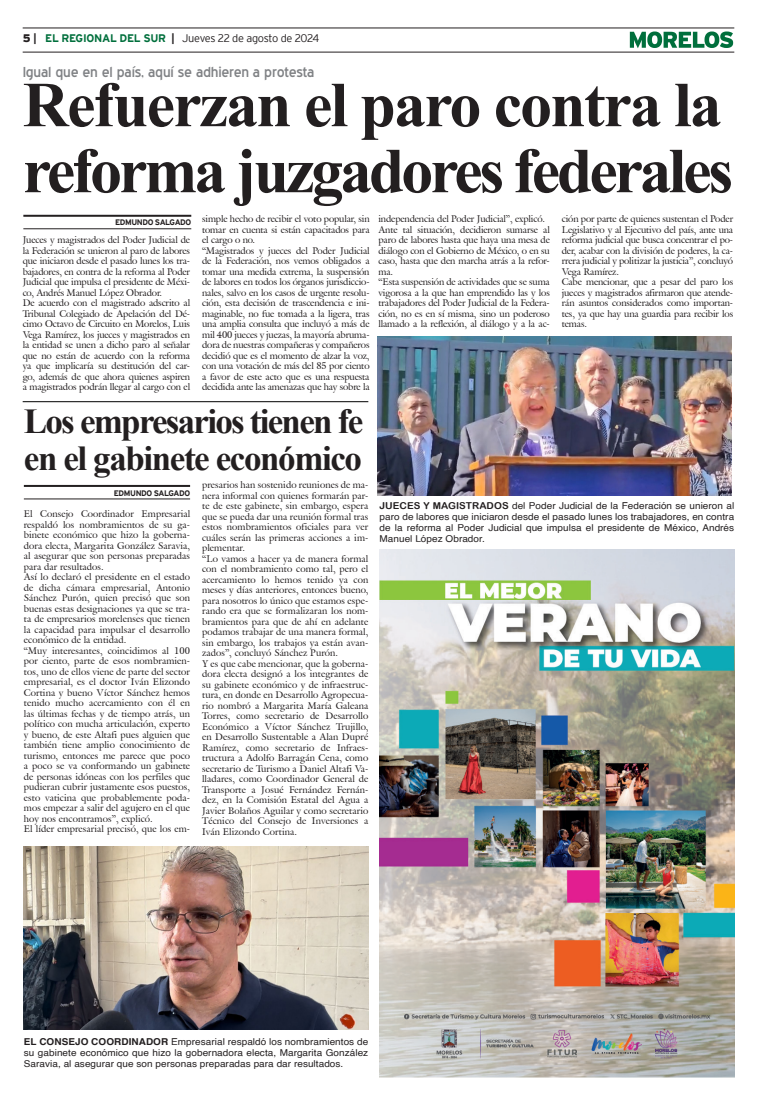
<style>
.page{position:relative;width:757px;height:1106px;background:#fff}
.page>*{position:absolute;margin:0;border:0;box-sizing:border-box;transform-origin:0 0}
.Cabeza_01{font:700 64px "Times New Roman";letter-spacing:-.05em;color:#231f20}
.Cabeza_01-2{font:700 64px "Times New Roman";letter-spacing:-.03em;color:#231f20}
.Cabeza_03{font:700 35px "Times New Roman";letter-spacing:-.05em;color:#231f20}
.Balazo_01{font:14px "Blue Highway";letter-spacing:-.015em;color:#808285;scale:1.05 1}
.t1{font:300 11px "Interstate";letter-spacing:-.035em;color:#231f20}
.t2{font:9.5px/10.5px "Galliard IT Cby BT";letter-spacing:-.01em;color:#231f20;text-align:justify}
.Pie_de_foto{font:9.5px/11px "Helvetica";letter-spacing:.005em;color:#231f20;text-align:justify;scale:1.05 1}
.t3{font:9.5px "Galliard IT Cby BT";letter-spacing:.01em;color:#231f20}
.t4{font:700 8px "Interstate";letter-spacing:-.05em;color:#231f20}
.s1{font-weight:900}
.s2{font-weight:700}
.s3{font-weight:700;color:#006f3c}
.s4{font-family:"Arial Rounded MT Bold"}
</style>
<div class="page">
<hr style="left:23px;top:28px;width:711px;height:1px;background:#231f20">
<hr style="left:23px;top:52px;width:711px;height:1px;background:#231f20">
<svg style="left:630px;top:31px;width:103px;height:17px"></svg>
<img style="left:379px;top:549px;width:355px;height:528px">
<hr style="left:23px;top:215px;width:168px;height:2px;background:#231f20">
<hr style="left:23px;top:228px;width:168px;height:1px;background:#231f20">
<hr style="left:24px;top:485px;width:166px;height:2px;background:#231f20">
<hr style="left:24px;top:498px;width:166px;height:1px;background:#231f20">
<img style="left:378px;top:336px;width:353px;height:159px">
<img style="left:24px;top:846px;width:344px;height:183px">
<hr style="left:23px;top:401px;width:345px;height:1px;background:#000">
<p class="t1" style="left:23px;top:32px;width:298px"><span class="s1">5</span> <span class="s2">|</span> <span class="s3">EL REGIONAL DEL SUR</span> <span class="s2">|</span> Jueves 22 de agosto de 2024</p>
<p class="Balazo_01" style="left:23px;top:63px;width:279px">Igual que en el país, aquí se adhieren a protesta</p>
<p class="Cabeza_01-2" style="left:23px;top:59px;width:700px">Refuerzan el paro contra la</p>
<p class="Cabeza_01" style="left:23px;top:125px;width:712px">reforma juzgadores federales</p>
<p class="t4" style="left:115px;top:218px;width:78px">EDMUNDO SALGADO</p>
<p class="t2" style="left:378px;top:213px;width:168px">independencia del Poder Judicial”, explicó.</p>
<p class="t2" style="left:378px;top:224px;width:173px">Ante tal situación, decidieron sumarse al paro de labores hasta que haya una mesa de diálogo con el Gobierno de México, o en su caso, hasta que den marcha atrás a la refor&shy;ma.</p>
<p class="t2" style="left:378px;top:276px;width:173px">“Esta suspensión de actividades que se suma vigorosa a la que han emprendido las y los trabajadores del Poder Judicial de la Federa&shy;ción, no es en sí misma, sino un poderoso llamado a la reflexión, al diálogo y a la ac-</p>
<p class="t2" style="left:562px;top:213px;width:173px">ción por parte de quienes sustentan el Poder Legislativo y al Ejecutivo del país, ante una reforma judicial que busca concentrar el po&shy;der, acabar con la división de poderes, la ca&shy;rrera judicial y politizar la justicia”, concluyó Vega Ramírez.</p>
<p class="t2" style="left:562px;top:276px;width:173px">Cabe mencionar, que a pesar del paro los jueces y magistrados afirmaron que atende&shy;rán asuntos considerados como importan&shy;tes, ya que hay una guardia para recibir los temas.</p>
<p class="t2" style="left:202px;top:213px;width:169px">simple hecho de recibir el voto popular, sin tomar en cuenta si están capacitados para el cargo o no.</p>
<p class="t2" style="left:202px;top:245px;width:169px">“Magistrados y jueces del Poder Judicial de la Federación, nos vemos obligados a tomar una medida extrema, la suspensión de labores en todos los órganos jurisdiccio&shy;nales, salvo en los casos de urgente resolu&shy;ción, esta decisión de trascendencia e ini&shy;maginable, no fue tomada a la ligera, tras una amplia consulta que incluyó a más de mil 400 jueces y juezas, la mayoría abruma&shy;dora de nuestras compañeras y compañeros decidió que es el momento de alzar la voz, con una votación de más del 85 por ciento a favor de este acto que es una respuesta decidida ante las amenazas que hay sobre la</p>
<p class="t2" style="left:23px;top:234px;width:169px">Jueces y magistrados del Poder Judicial de la Federación se unieron al paro de labores que iniciaron desde el pasado lunes los tra&shy;bajadores, en contra de la reforma al Poder Judicial que impulsa el presidente de Méxi&shy;co, Andrés Manuel López Obrador.</p>
<p class="t2" style="left:23px;top:297px;width:169px">De acuerdo con el magistrado adscrito al Tribunal Colegiado de Apelación del Dé&shy;cimo Octavo de Circuito en Morelos, Luis Vega Ramírez, los jueces y magistrados en la entidad se unen a dicho paro al señalar que no están de acuerdo con la reforma ya que implicaría su destitución del car&shy;go, además de que ahora quienes aspiren a magistrados podrán llegar al cargo con el</p>
<p class="Cabeza_03" style="left:24px;top:396px;width:341px">Los empresarios tienen fe</p>
<p class="Cabeza_03" style="left:24px;top:433px;width:340px">en el gabinete económico</p>
<p class="t4" style="left:114px;top:488px;width:78px">EDMUNDO SALGADO</p>
<p class="t2" style="left:202px;top:479px;width:168px">presarios han sostenido reuniones de ma&shy;nera informal con quienes formarán par&shy;te de este gabinete, sin embargo, espera que se pueda dar una reunión formal tras estos nombramientos oficiales para ver cuáles serán las primeras acciones a im&shy;plementar.</p>
<p class="t2" style="left:202px;top:553px;width:168px">“Lo vamos a hacer ya de manera formal con el nombramiento como tal, pero el acercamiento lo hemos tenido ya con meses y días anteriores, entonces bueno, para nosotros lo único que estamos espe&shy;rando era que se formalizaran los nom&shy;bramientos para que de ahí en adelante podamos trabajar de una manera formal, sin embargo, los trabajos ya están avan&shy;zados”, concluyó Sánchez Purón.</p>
<p class="t2" style="left:202px;top:658px;width:168px">Y es que cabe mencionar, que la goberna&shy;dora electa designó a los integrantes de su gabinete económico y de infraestruc&shy;tura, en donde en Desarrollo Agropecua&shy;rio nombró a Margarita María Galeana Torres, como secretario de Desarrollo Económico a Víctor Sánchez Trujillo, en Desarrollo Sustentable a Alan Dupré Ramírez, como secretario de Infraes&shy;tructura a Adolfo Barragán Cena, como secretario de Turismo a Daniel Altafi Va&shy;lladares, como Coordinador General de Transporte a Josué Fernández Fernán&shy;dez, en la Comisión Estatal del Agua a Javier Bolaños Aguilar y como secretario Técnico del Consejo de Inversiones a Iván Elizondo Cortina.</p>
<p class="t2" style="left:24px;top:508px;width:168px">El Consejo Coordinador Empresarial respaldó los nombramientos de su ga&shy;binete económico que hizo la goberna&shy;dora electa, Margarita González Saravia, al asegurar que son personas preparadas para dar resultados.</p>
<p class="t2" style="left:24px;top:571px;width:168px">Así lo declaró el presidente en el estado de dicha cámara empresarial, Antonio Sánchez Purón, quien precisó que son buenas estas designaciones ya que se tra&shy;ta de empresarios morelenses que tienen la capacidad para impulsar el desarrollo económico de la entidad.</p>
<p class="t2" style="left:24px;top:645px;width:168px">“Muy interesantes, coincidimos al 100 por ciento, parte de esos nombramien&shy;tos, uno de ellos viene de parte del sector empresarial, es el doctor Iván Elizondo Cortina y bueno Víctor Sánchez hemos tenido mucho acercamiento con él en las últimas fechas y de tiempo atrás, un político con mucha articulación, experto y bueno, de este Altafi pues alguien que también tiene amplio conocimiento de turismo, entonces me parece que poco a poco se va conformando un gabinete de personas idóneas con los perfiles que pudieran cubrir justamente esos puestos, esto vaticina que probablemente poda&shy;mos empezar a salir del agujero en el que hoy nos encontramos”, explicó.</p>
<p class="t3" style="left:24px;top:822px;width:168px">El líder empresarial precisó, que los em-</p>
<p class="Pie_de_foto" style="left:379px;top:500px;width:339px"><span class="s4">JUECES Y MAGISTRADOS</span> del Poder Judicial de la Federación se unieron al paro de labores que iniciaron desde el pasado lunes los trabajadores, en contra de la reforma al Poder Judicial que impulsa el presidente de México, Andrés Manuel López Obrador.</p>
<p class="Pie_de_foto" style="left:24px;top:1036px;width:329px"><span class="s2">EL CONSEJO COORDINADOR</span> Empresarial respaldó los nombramientos de su gabinete económico que hizo la gobernadora electa, Margarita González Saravia, al asegurar que son personas preparadas para dar resultados.</p>
</div>
